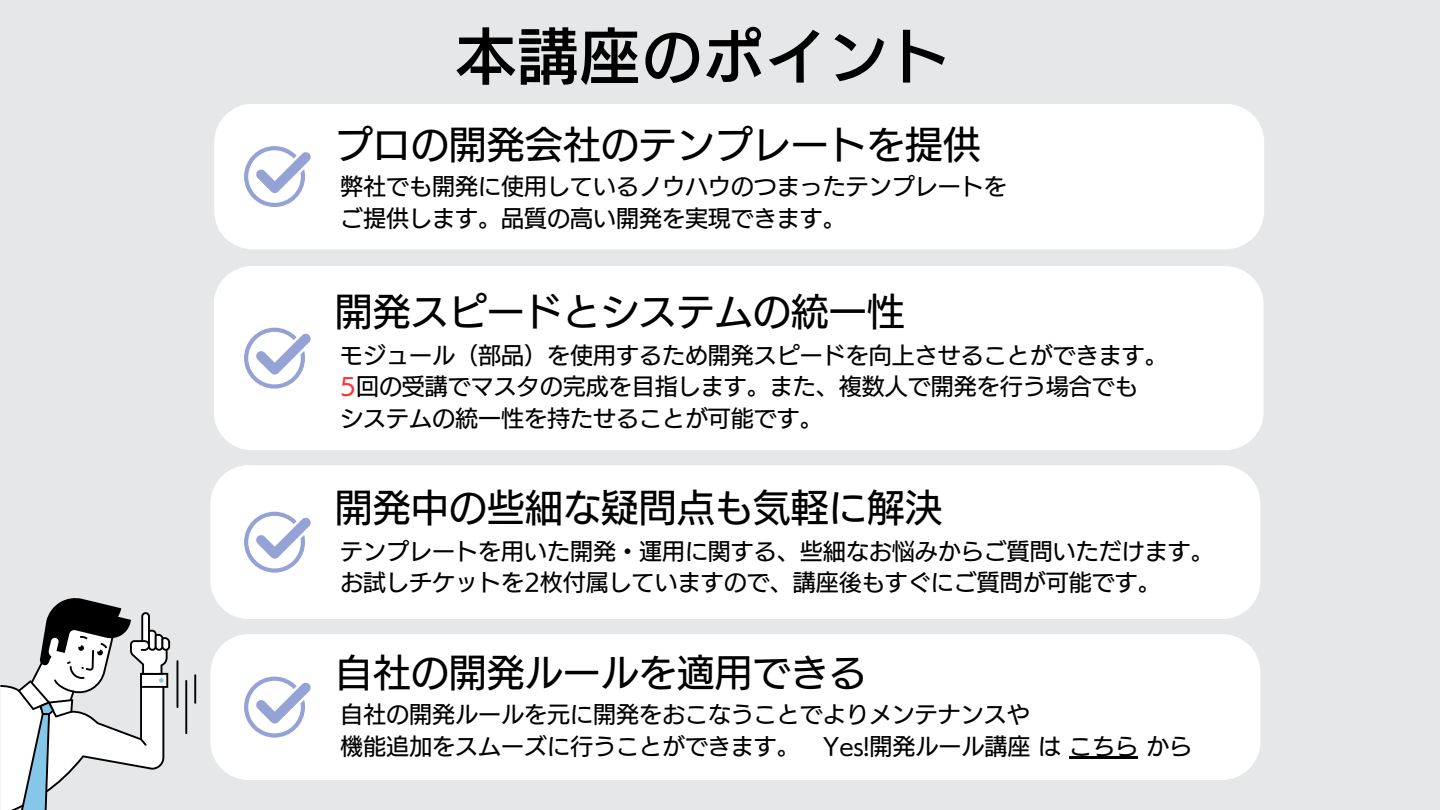
<style>
.page{position:relative;width:1440px;height:810px;background:#e6e7e8}
.page>*{position:absolute;margin:0;border:0;box-sizing:border-box;transform-origin:0 0}
.t1{font:62px "Canva UD Kakugo Small Pr 6 N DB";color:#000}
.t2{font:38px "Canva UD Kakugo Large Pr 6 N M";color:#000}
.t3{font:23px "Canva UD Kakugo Large Pr 6 N M";color:#000}
.s1{color:#ff3131}
</style>
<div class="page">
<div style="left:214px;top:104px;width:1050px;height:145px;background:#fff"></div>
<svg style="left:244px;top:146px;width:67px;height:61px;background:#dadff0"></svg>
<div style="left:214px;top:266px;width:1049px;height:184px;background:#fff"></div>
<svg style="left:244px;top:328px;width:67px;height:60px;background:#dadff0"></svg>
<div style="left:210px;top:634px;width:1050px;height:146px;background:#fff"></div>
<div style="left:210px;top:465px;width:1050px;height:154px;background:#fff"></div>
<svg style="left:244px;top:512px;width:67px;height:60px;background:#dadff0"></svg>
<hr style="left:177px;top:660px;width:1px;height:48px;background:#000">
<hr style="left:185px;top:680px;width:2px;height:54px;background:#000">
<hr style="left:194px;top:674px;width:2px;height:30px;background:#000">
<svg style="left:0;top:598px;width:170px;height:212px"></svg>
<svg style="left:244px;top:677px;width:67px;height:60px;background:#dadff0"></svg>
<hr style="left:1069px;top:756px;width:69px;height:3px;background:#000">
<h1 class="t1" style="left:455px;top:25px;width:497px">本講座のポイント</h1>
<p class="t2" style="left:335px;top:125px;width:647px">プロの開発会社のテンプレートを提供</p>
<h2 class="t3" style="left:340px;top:175px;width:668px">弊社でも開発に使用しているノウハウのつまったテンプレートを</h2>
<p class="t3" style="left:340px;top:207px;width:507px">ご提供します。品質の高い開発を実現できます。</p>
<p class="t2" style="left:335px;top:292px;width:571px">開発スピードとシステムの統一性</p>
<p class="t3" style="left:340px;top:344px;width:829px">モジュール（部品）を使用するため開発スピードを向上させることができます。</p>
<h2 class="t3" style="left:340px;top:375px;width:799px"><span class="s1">5</span>回の受講でマスタの完成を目指します。また、複数人で開発を行う場合でも</h2>
<p class="t3" style="left:340px;top:407px;width:484px">システムの統一性を持たせることが可能です。</p>
<p class="t2" style="left:335px;top:489px;width:609px">開発中の些細な疑問点も気軽に解決</p>
<p class="t3" style="left:340px;top:540px;width:875px">テンプレートを用いた開発・運用に関する、些細なお悩みからご質問いただけます。</p>
<p class="t3" style="left:340px;top:571px;width:822px">お試しチケットを2枚付属していますので、講座後もすぐにご質問が可能です。</p>
<p class="t2" style="left:335px;top:654px;width:533px">自社の開発ルールを適用できる</p>
<h2 class="t3" style="left:340px;top:703px;width:691px">自社の開発ルールを元に開発をおこなうことでよりメンテナンスや</h2>
<p class="t3" style="left:340px;top:735px;width:853px">機能追加をスムーズに行うことができます。 Yes!開発ルール講座はこちらから</p>
</div>
